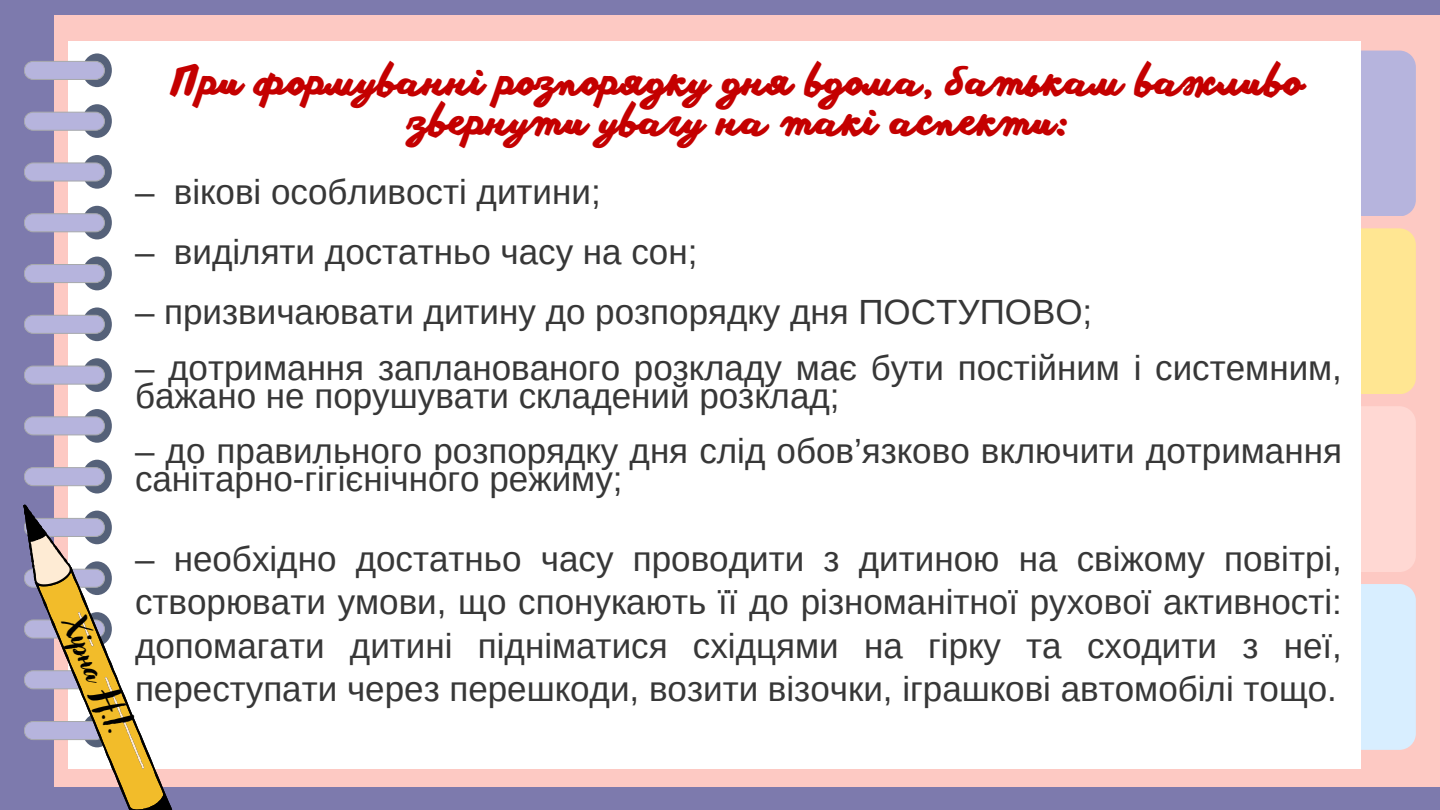
<style>
.page{position:relative;width:1440px;height:810px;background:#7d7aad}
.page>*{position:absolute;margin:0;border:0;box-sizing:border-box;transform-origin:0 0}
.t1{font:700 39px/39.8px "Another Shabby";color:#c40000;text-align:center}
.t2{font:35px/43.5px "Arimo";color:#373737}
.t3{font:31px "Adlery Pro";color:#000}
</style>
<div class="page">
<div style="left:54px;top:15px;width:1386px;height:772px;background:#fdc9c3"></div>
<div style="left:1360px;top:51px;width:56px;height:165px;background:#b6b4dd"></div>
<div style="left:1360px;top:228px;width:56px;height:166px;background:#ffe692"></div>
<div style="left:1360px;top:406px;width:56px;height:166px;background:#ffd8d3"></div>
<div style="left:1360px;top:584px;width:56px;height:166px;background:#d8eeff"></div>
<div style="left:68px;top:41px;width:1292px;height:728px;background:#fff"></div>
<svg style="left:82px;top:53px;width:30px;height:438px"></svg>
<svg style="left:24px;top:61px;width:81px;height:433px"></svg>
<svg style="left:23px;top:504px;width:150px;height:306px"></svg>
<svg style="left:23px;top:531px;width:150px;height:238px"></svg>
<p class="t1" style="left:174px;top:66px;width:1131px">При формуванні розпорядку дня вдома, батькам важливо звернути увагу на такі аспекти:</p>
<p class="t2" style="left:135px;top:170px;width:467px">– вікові особливості дитини;</p>
<p class="t2" style="left:135px;top:230px;width:564px">– виділяти достатньо часу на сон;</p>
<p class="t2" style="left:135px;top:290px;width:959px">– призвичаювати дитину до розпорядку дня ПОСТУПОВО;</p>
<p class="t2" style="left:135px;top:354px;width:1208px;line-height:27.8px">– дотримання запланованого розкладу має бути постійним і системним, бажано не порушувати складений розклад;</p>
<p class="t2" style="left:135px;top:437px;width:1208px;line-height:27.8px">– до правильного розпорядку дня слід обов’язково включити дотримання санітарно-гігієнічного режиму;</p>
<p class="t2" style="left:135px;top:537px;width:1208px;text-align:justify">– необхідно достатньо часу проводити з дитиною на свіжому повітрі, створювати умови, що спонукають її до різноманітної рухової активності: допомагати дитині підніматися східцями на гірку та сходити з неї, переступати через перешкоди, возити візочки, іграшкові автомобілі тощо.</p>
<p class="t3" style="left:86px;top:612px;width:125px;rotate:67deg">Хірна Н.І.</p>
</div>
